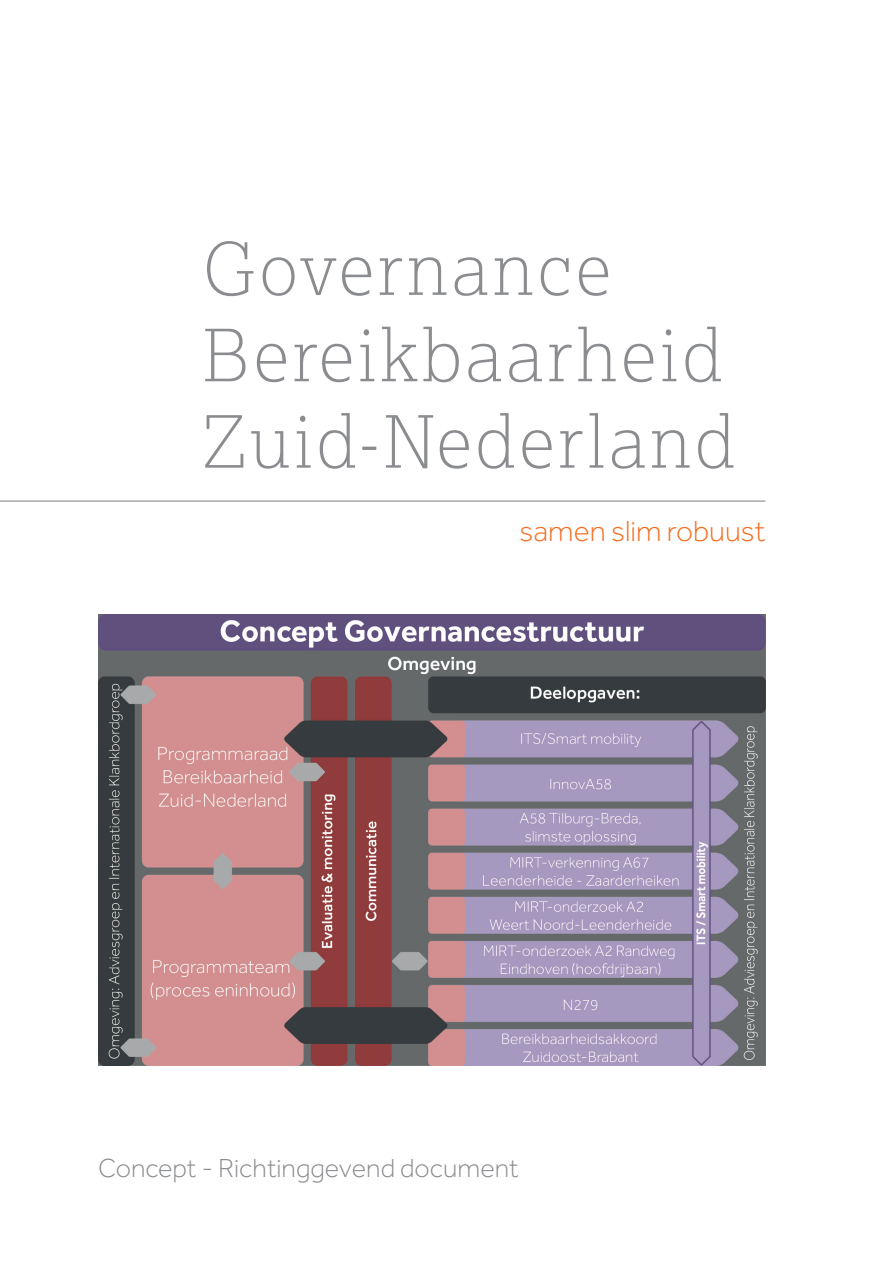
<style>
.page{position:relative;width:893px;height:1263px;background:#fff}
.page>*{position:absolute;margin:0;border:0;box-sizing:border-box;transform-origin:0 0}
.t1{font:100 72px/86.4px "Lexia";letter-spacing:.05em;color:#8a8c8f}
.t2{font:300 30px "Effra";color:#f36e21}
.t3{font:300 27px "Effra";color:#8a8c8f}
</style>
<div class="page">
<hr style="left:0;top:500px;width:765px;height:2px;background:#8a8c8f">
<img style="left:98px;top:615px;width:667px;height:450px">
<p class="t1" style="left:203px;top:223px;width:534px">Governance<br>Bereikbaarheid<br>Zuid-Nederland</p>
<p class="t2" style="left:520px;top:514px;width:247px">samen slim robuust</p>
<p class="t3" style="left:98px;top:1153px;width:422px">Concept - Richtinggevend document</p>
</div>
